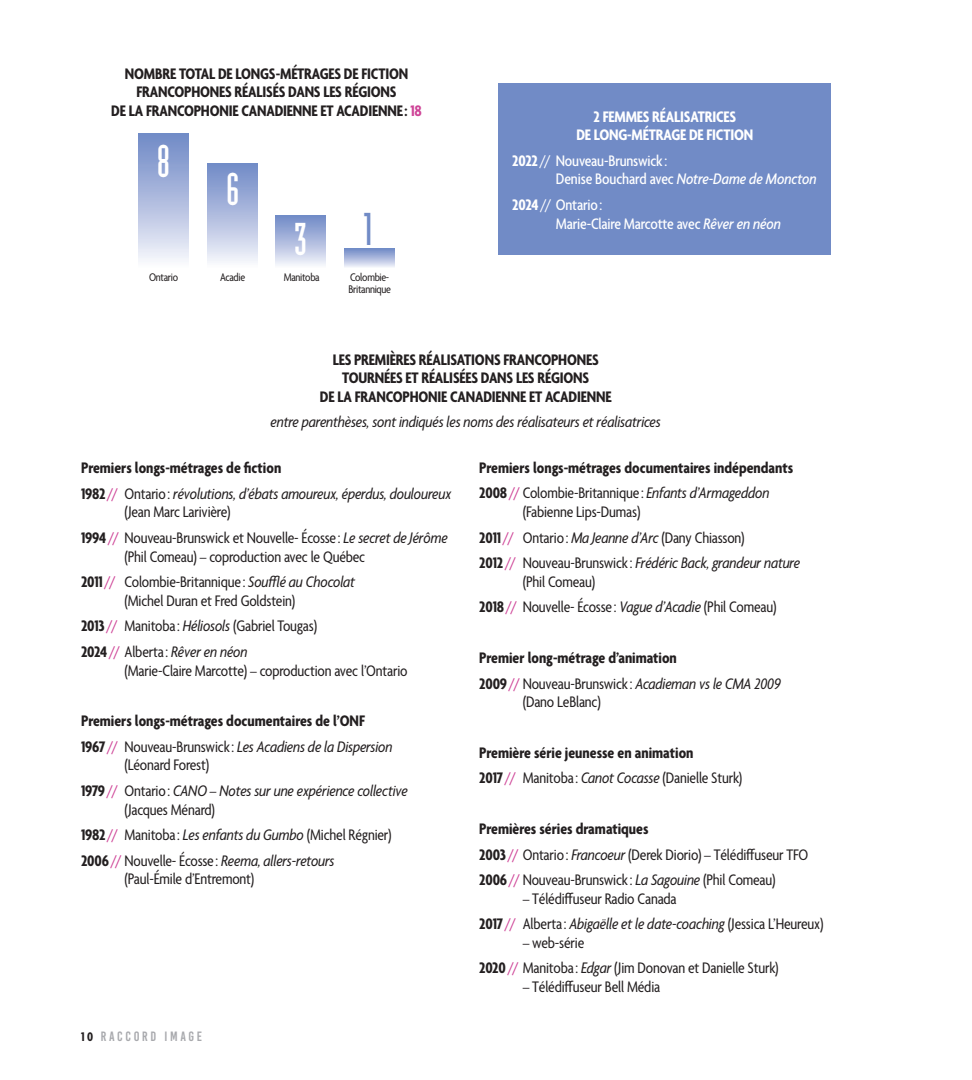
<style>
.page{position:relative;width:972px;height:1080px;background:#fff}
.page>*{position:absolute;margin:0;border:0;box-sizing:border-box;transform-origin:0 0}
.t1{font:45px "Industria LT Std Solid";color:#fff}
.t2{font:condensed 16.5px/25.5px "Agenda";letter-spacing:-.01em;color:#231f20}
.t3{font:700 condensed 16.5px/25.5px "Agenda";letter-spacing:-.01em;color:#231f20}
.t4{font:italic condensed 16.5px/25.5px "Agenda";letter-spacing:-.01em;color:#231f20}
.t5{font:500 condensed 16.5px/18.8px "Agenda";letter-spacing:-.01em;color:#fff}
.t6{font:700 condensed 16.5px/18.5px "Agenda";letter-spacing:-.01em;color:#fff;text-align:center}
.t7{font:13.5px "Bebas Kai";letter-spacing:.2em;color:#a8a9ad}
.t8{font:condensed 12px/12px "Agenda";letter-spacing:-.025em;color:#231f20}
.s1{color:#ce4497}
.s2{font-weight:700}
.s3{font-weight:400}
.s4{font-style:italic}
.s5{font-weight:700;font-style:normal}
.s6{font-style:normal;color:#ce4497}
.s7{font-style:normal}
.s8{font-weight:400;color:#ce4497}
.s9{font-weight:400;font-style:italic}
.s10{font-family:"Agenda";font-weight:700;font-stretch:condensed;color:#231f20}
</style>
<div class="page">
<div style="left:139px;top:134px;width:49px;height:134px;background:linear-gradient(to bottom,#6d86c5,#f7f7fc)"></div>
<div style="left:276px;top:215px;width:49px;height:53px;background:linear-gradient(to bottom,#6c86c5,#f6f6fb)"></div>
<div style="left:208px;top:163px;width:50px;height:105px;background:linear-gradient(to bottom,#6d86c4,#f8f8fc)"></div>
<div style="left:345px;top:248px;width:50px;height:20px;background:linear-gradient(to bottom,#6984c3,#ebedf7)"></div>
<div style="left:499px;top:83px;width:332px;height:172px;background:#718bc6"></div>
<p class="t3" style="left:111px;top:66px;width:312px;line-height:18.5px;text-align:center">NOMBRE TOTAL DE LONGS-MÉTRAGES DE FICTION<br>FRANCOPHONES RÉALISÉS DANS LES RÉGIONS<br>DE LA FRANCOPHONIE CANADIENNE ET ACADIENNE: <span class="s1">18</span></p>
<h1 class="t1" style="left:157px;top:137px;width:15px">8</h1>
<h1 class="t1" style="left:226px;top:164px;width:15px">6</h1>
<h1 class="t1" style="left:294px;top:215px;width:83px">3 <sup>1</sup></h1>
<p class="t8" style="left:149px;top:272px;width:30px">Ontario</p>
<p class="t8" style="left:220px;top:272px;width:27px">Acadie</p>
<p class="t8" style="left:284px;top:272px;width:37px">Manitoba</p>
<p class="t8" style="left:348px;top:272px;width:44px">Colombie-<br>Britannique</p>
<p class="t6" style="left:576px;top:108px;width:178px">2 FEMMES RÉALISATRICES<br>DE LONG-MÉTRAGE DE FICTION</p>
<p class="t5" style="left:556px;top:152px;width:262px;text-indent:-43px"><span class="s2">2022</span><span class="s3">//</span> Nouveau-Brunswick:<br>Denise Bouchard avec <span class="s4">Notre-Dame de Moncton</span></p>
<p class="t5" style="left:556px;top:196px;width:227px;text-indent:-43px"><span class="s2">2024</span><span class="s3">//</span> Ontario:<br>Marie-Claire Marcotte avec <span class="s4">Rêver en néon</span></p>
<p class="t3" style="left:320px;top:352px;width:293px;line-height:18.5px;text-align:center">LES PREMIÈRES RÉALISATIONS FRANCOPHONES<br>TOURNÉES ET RÉALISÉES DANS LES RÉGIONS<br>DE LA FRANCOPHONIE CANADIENNE ET ACADIENNE</p>
<p class="t4" style="left:271px;top:409px;width:392px">entre parenthèses, sont indiqués les noms des réalisateurs et réalisatrices</p>
<p class="t4" style="left:81px;top:455px;width:372px"><span class="s5">Premiers longs-métrages de fiction<br>1982</span><span class="s6">//</span> <span class="s7">Ontario:</span> révolutions, d’ébats amoureux, éperdus, douloureux</p>
<p class="t2" style="left:81px;top:500px;width:368px;text-indent:43px">(Jean Marc Larivière)<br><span class="s2">1994</span><span class="s1">//</span> Nouveau-Brunswick et Nouvelle- Écosse : <span class="s4">Le secret de Jérôme</span></p>
<p class="t2" style="left:81px;top:545px;width:286px;text-indent:43px">(Phil Comeau) – coproduction avec le Québec<br><span class="s2">2011</span><span class="s1">//</span> Colombie-Britannique : <span class="s4">Sou!é au Chocolat</span></p>
<p class="t2" style="left:81px;top:589px;width:238px;text-indent:43px">(Michel Duran et Fred Goldstein)<br><span class="s2">2013</span><span class="s1">//</span> Manitoba: <span class="s4">Héliosols</span> (Gabriel Tougas)<br><span class="s2">2024</span><span class="s1">//</span> Alberta: <span class="s4">Rêver en néon</span></p>
<p class="t2" style="left:124px;top:659px;width:285px">(Marie-Claire Marcotte) – coproduction avec l’Ontario</p>
<p class="t3" style="left:81px;top:709px;width:313px">Premiers longs-métrages documentaires de l’ONF<br>1967<span class="s8">//</span> <span class="s3">Nouveau-Brunswick:</span> <span class="s9">Les Acadiens de la Dispersion</span></p>
<p class="t4" style="left:81px;top:752px;width:328px;text-indent:43px"><span class="s7">(Léonard Forest)<br></span><span class="s5">1979</span><span class="s6">//</span> <span class="s7">Ontario:</span> CANO – Notes sur une expérience collective</p>
<p class="t2" style="left:81px;top:798px;width:312px;text-indent:43px">(Jacques Ménard)<br><span class="s2">1982</span><span class="s1">//</span> Manitoba: <span class="s4">Les enfants du Gumbo</span> (Michel Régnier)<br><span class="s2">2006</span><span class="s1">//</span> Nouvelle- Écosse : <span class="s4">Reema, allers-retours</span></p>
<p class="t2" style="left:124px;top:867px;width:131px">(Paul-Émile d’Entremont)</p>
<p class="t7" style="left:81px;top:1029px;width:123px"><span class="s10">10</span> RACCORD IMAGE</p>
<p class="t3" style="left:479px;top:456px;width:316px">Premiers longs-métrages documentaires indépendants<br>2008<span class="s8">//</span> <span class="s3">Colombie-Britannique :</span> <span class="s9">Enfants d’Armageddon</span></p>
<p class="t2" style="left:479px;top:500px;width:323px;text-indent:43px">(Fabienne Lips-Dumas)<br><span class="s2">2011</span><span class="s1">//</span> Ontario: <span class="s4">Ma Jeanne d’Arc</span> (Dany Chiasson)<br><span class="s2">2012</span><span class="s1">//</span> Nouveau-Brunswick: <span class="s4">Frédéric Back, grandeur nature</span></p>
<p class="t2" style="left:479px;top:570px;width:299px;text-indent:43px">(Phil Comeau)<br><span class="s2">2018</span><span class="s1">//</span> Nouvelle- Écosse : <span class="s4">Vague d’Acadie</span> (Phil Comeau)</p>
<p class="t3" style="left:479px;top:646px;width:303px">Premier long-métrage d’animation<br>2009<span class="s8">//</span> <span class="s3">Nouveau-Brunswick:</span> <span class="s9">Acadieman vs le CMA 2009</span></p>
<p class="t2" style="left:523px;top:690px;width:80px">(Dano LeBlanc)</p>
<p class="t3" style="left:479px;top:741px;width:265px">Première série jeunesse en animation<br>2017<span class="s8">//</span> <span class="s3">Manitoba:</span> <span class="s9">Canot Cocasse</span> <span class="s3">(Danielle Sturk)</span></p>
<p class="t2" style="left:479px;top:817px;width:331px"><span class="s2">Premières séries dramatiques<br>2003</span><span class="s1">//</span> Ontario: <span class="s4">Francoeur</span> (Derek Diorio) – Télédi#useur TFO<br><span class="s2">2006</span><span class="s1">//</span> Nouveau-Brunswick: <span class="s4">La Sagouine</span> (Phil Comeau)</p>
<p class="t2" style="left:479px;top:887px;width:346px;text-indent:43px">– Télédi#useur Radio Canada<br><span class="s2">2017</span><span class="s1">//</span> Alberta: <span class="s4">Abigaëlle et le date-coaching</span> (Jessica L’Heureux)</p>
<p class="t2" style="left:479px;top:931px;width:301px;text-indent:43px">– web-série<br><span class="s2">2020</span><span class="s1">//</span> Manitoba: <span class="s4">Edgar</span> (Jim Donovan et Danielle Sturk)</p>
<p class="t2" style="left:523px;top:975px;width:139px">– Télédi#useur Bell Média</p>
</div>
